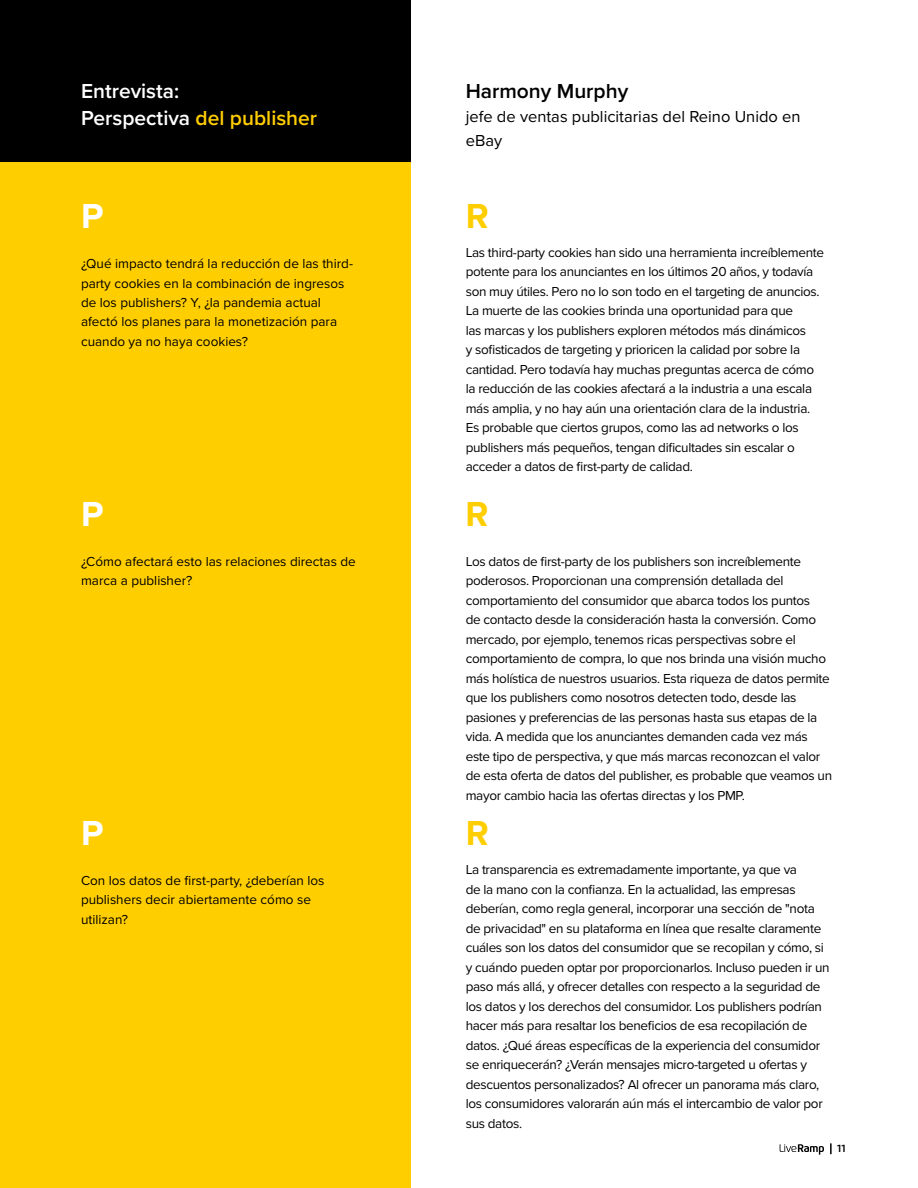
<style>
.page{position:relative;width:918px;height:1188px;background:#fff}
.page>*{position:absolute;margin:0;border:0;box-sizing:border-box;transform-origin:0 0}
.t1{font:700 36px "Proxima Nova";color:#fff}
.t2{font:700 36px "Proxima Nova";color:#ffce00}
.t3{font:600 21px/27px "Proxima Nova";color:#fff}
.t4{font:600 21px "Proxima Nova";color:#000}
.t5{font:16.5px/24px "Proxima Nova";color:#000}
.t6{font:13.5px/19.5px "Proxima Nova";letter-spacing:-.025em;color:#000}
.t7{font:13.5px/19.5px "Proxima Nova";color:#000}
.t8{font:600 10.5px "Exo 2";color:#000}
.s1{color:#ffce00}
</style>
<div class="page">
<div style="left:0;top:0;width:411px;height:162px;background:#000"></div>
<div style="left:0;top:162px;width:411px;height:1026px;background:#ffce00"></div>
<svg style="left:780px;top:1144px;width:44px;height:11px"></svg>
<svg style="left:830px;top:1143px;width:2px;height:11px"></svg>
<h2 class="t3" style="left:81px;top:76px;width:238px">Entrevista:<br>Perspectiva <span class="s1">del publisher</span></h2>
<h2 class="t4" style="left:466px;top:75px;width:164px">Harmony Murphy</h2>
<p class="t5" style="left:466px;top:103px;width:336px">jefe de ventas publicitarias del Reino Unido en eBay</p>
<h1 class="t1" style="left:81px;top:189px;width:24px">P</h1>
<p class="t7" style="left:81px;top:253px;width:274px">¿Qué impacto tendrá la reducción de las third&shy;party cookies en la combinación de ingresos de los publishers? Y, ¿la pandemia actual afectó los planes para la monetización para cuando ya no haya cookies?</p>
<h1 class="t1" style="left:81px;top:487px;width:24px">P</h1>
<p class="t7" style="left:81px;top:551px;width:276px">¿Cómo afectará esto las relaciones directas de marca a publisher?</p>
<h1 class="t1" style="left:81px;top:806px;width:24px">P</h1>
<p class="t7" style="left:81px;top:870px;width:245px">Con los datos de first-party, ¿deberían los publishers decir abiertamente cómo se utilizan?</p>
<h1 class="t2" style="left:466px;top:189px;width:25px">R</h1>
<p class="t6" style="left:466px;top:242px;width:360px">Las third-party cookies han sido una herramienta increíblemente potente para los anunciantes en los últimos 20 años, y todavía son muy útiles. Pero no lo son todo en el targeting de anuncios.<br>La muerte de las cookies brinda una oportunidad para que<br>las marcas y los publishers exploren métodos más dinámicos<br>y sofisticados de targeting y prioricen la calidad por sobre la cantidad. Pero todavía hay muchas preguntas acerca de cómo la reducción de las cookies afectará a la industria a una escala más amplia, y no hay aún una orientación clara de la industria.<br>Es probable que ciertos grupos, como las ad networks o los publishers más pequeños, tengan dificultades sin escalar o acceder a datos de first-party de calidad.</p>
<h1 class="t2" style="left:465px;top:487px;width:25px">R</h1>
<p class="t6" style="left:466px;top:551px;width:368px">Los datos de first-party de los publishers son increíblemente poderosos. Proporcionan una comprensión detallada del comportamiento del consumidor que abarca todos los puntos<br>de contacto desde la consideración hasta la conversión. Como mercado, por ejemplo, tenemos ricas perspectivas sobre el comportamiento de compra, lo que nos brinda una visión mucho más holística de nuestros usuarios. Esta riqueza de datos permite que los publishers como nosotros detecten todo, desde las pasiones y preferencias de las personas hasta sus etapas de la vida. A medida que los anunciantes demanden cada vez más este tipo de perspectiva, y que más marcas reconozcan el valor de esta oferta de datos del publisher, es probable que veamos un mayor cambio hacia las ofertas directas y los PMP.</p>
<h1 class="t2" style="left:466px;top:806px;width:25px">R</h1>
<p class="t6" style="left:466px;top:859px;width:365px">La transparencia es extremadamente importante, ya que va<br>de la mano con la confianza. En la actualidad, las empresas deberían, como regla general, incorporar una sección de "nota de privacidad" en su plataforma en línea que resalte claramente cuáles son los datos del consumidor que se recopilan y cómo, si y cuándo pueden optar por proporcionarlos. Incluso pueden ir un paso más allá, y ofrecer detalles con respecto a la seguridad de los datos y los derechos del consumidor. Los publishers podrían hacer más para resaltar los beneficios de esa recopilación de datos. ¿Qué áreas específicas de la experiencia del consumidor se enriquecerán? ¿Verán mensajes micro-targeted u ofertas y descuentos personalizados? Al ofrecer un panorama más claro, los consumidores valorarán aún más el intercambio de valor por sus datos.</p>
<p class="t8" style="left:837px;top:1142px;width:10px">11</p>
</div>
